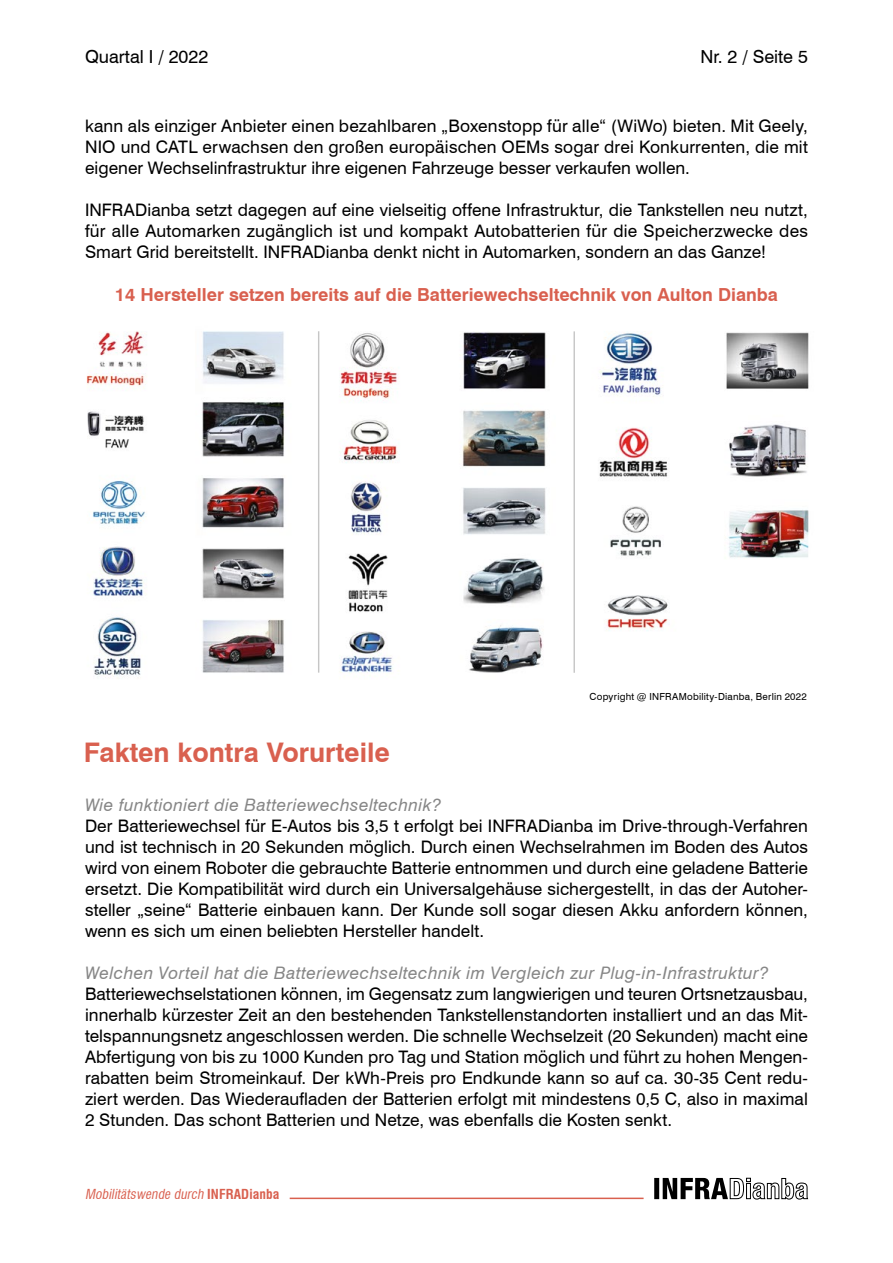
<style>
.page{position:relative;width:893px;height:1263px;background:#fff}
.page>*{position:absolute;margin:0;border:0;box-sizing:border-box;transform-origin:0 0}
.t1{font:700 27px "Swiss 721 BT";color:#d9604f}
.t2{font:700 18px "Swiss 721 BT";color:#d9604f}
.t3{font:18px "Swiss 721 BT";color:#000}
.t4{font:17.25px/21px "Swiss 721 BT";color:#000;text-align:justify}
.t5{font:italic 17.25px "Swiss 721 BT";letter-spacing:.025em;color:#878787}
.t6{font:italic condensed 13.5px "Swiss 721 BT";color:#d9604f}
.t7{font:9.75px "Swiss 721 BT";letter-spacing:.025em;color:#000}
.s1{font-weight:700;font-style:normal}
</style>
<div class="page">
<img style="left:86px;top:331px;width:723px;height:348px">
<div style="left:310px;top:321px;width:20px;height:366px;background:#fff"></div>
<div style="left:571px;top:326px;width:20px;height:366px;background:#fff"></div>
<hr style="left:318px;top:331px;width:1px;height:342px;background:#c6c6c6">
<hr style="left:573px;top:331px;width:2px;height:342px;background:#c6c6c6">
<div style="left:636px;top:670px;width:185px;height:11px;background:#fff"></div>
<svg style="left:654px;top:1178px;width:154px;height:21px"></svg>
<hr style="left:290px;top:1197px;width:354px;height:2px;background:#d9604f">
<p class="t3" style="left:85px;top:46px;width:125px">Quartal I / 2022</p>
<p class="t3" style="left:700px;top:46px;width:109px">Nr. 2 / Seite 5</p>
<p class="t4" style="left:85px;top:115px;width:724px">kann als einziger Anbieter einen bezahlbaren „Boxenstopp für alle“ (WiWo) bieten. Mit Geely, NIO und CATL erwachsen den großen europäischen OEMs sogar drei Konkurrenten, die mit eigener Wechselinfrastruktur ihre eigenen Fahrzeuge besser verkaufen wollen.</p>
<p class="t4" style="left:85px;top:199px;width:724px">INFRADianba setzt dagegen auf eine vielseitig offene Infrastruktur, die Tankstellen neu nutzt, für alle Automarken zugänglich ist und kompakt Autobatterien für die Speicherzwecke des Smart Grid bereitstellt. INFRADianba denkt nicht in Automarken, sondern an das Ganze!</p>
<p class="t2" style="left:115px;top:283px;width:665px">14 Hersteller setzen bereits auf die Batteriewechseltechnik von Aulton Dianba</p>
<h1 class="t1" style="left:84px;top:736px;width:307px">Fakten kontra Vorurteile</h1>
<p class="t7" style="left:590px;top:690px;width:219px">Copyright @ INFRAMobility-Dianba, Berlin 2022</p>
<p class="t5" style="left:85px;top:794px;width:358px">Wie funktioniert die Batteriewechseltechnik?</p>
<p class="t4" style="left:85px;top:815px;width:724px">Der Batteriewechsel für E-Autos bis 3,5 t erfolgt bei INFRADianba im Drive-through-Verfahren und ist technisch in 20 Sekunden möglich. Durch einen Wechselrahmen im Boden des Autos wird von einem Roboter die gebrauchte Batterie entnommen und durch eine geladene Batterie ersetzt. Die Kompatibilität wird durch ein Universalgehäuse sichergestellt, in das der Autoher&shy;steller „seine“ Batterie einbauen kann. Der Kunde soll sogar diesen Akku anfordern können, wenn es sich um einen beliebten Hersteller handelt.</p>
<p class="t5" style="left:85px;top:962px;width:685px">Welchen Vorteil hat die Batteriewechseltechnik im Vergleich zur Plug-in-Infrastruktur?</p>
<p class="t4" style="left:85px;top:983px;width:724px">Batteriewechselstationen können, im Gegensatz zum langwierigen und teuren Ortsnetzausbau, innerhalb kürzester Zeit an den bestehenden Tankstellenstandorten installiert und an das Mit&shy;telspannungsnetz angeschlossen werden. Die schnelle Wechselzeit (20 Sekunden) macht eine Abfertigung von bis zu 1000 Kunden pro Tag und Station möglich und führt zu hohen Mengen&shy;rabatten beim Stromeinkauf. Der kWh-Preis pro Endkunde kann so auf ca. 30-35 Cent redu&shy;ziert werden. Das Wiederaufladen der Batterien erfolgt mit mindestens 0,5 C, also in maximal 2 Stunden. Das schont Batterien und Netze, was ebenfalls die Kosten senkt.</p>
<p class="t6" style="left:85px;top:1186px;width:196px">Mobilitätswende durch <span class="s1">I N F RA D i a n b a</span></p>
</div>
